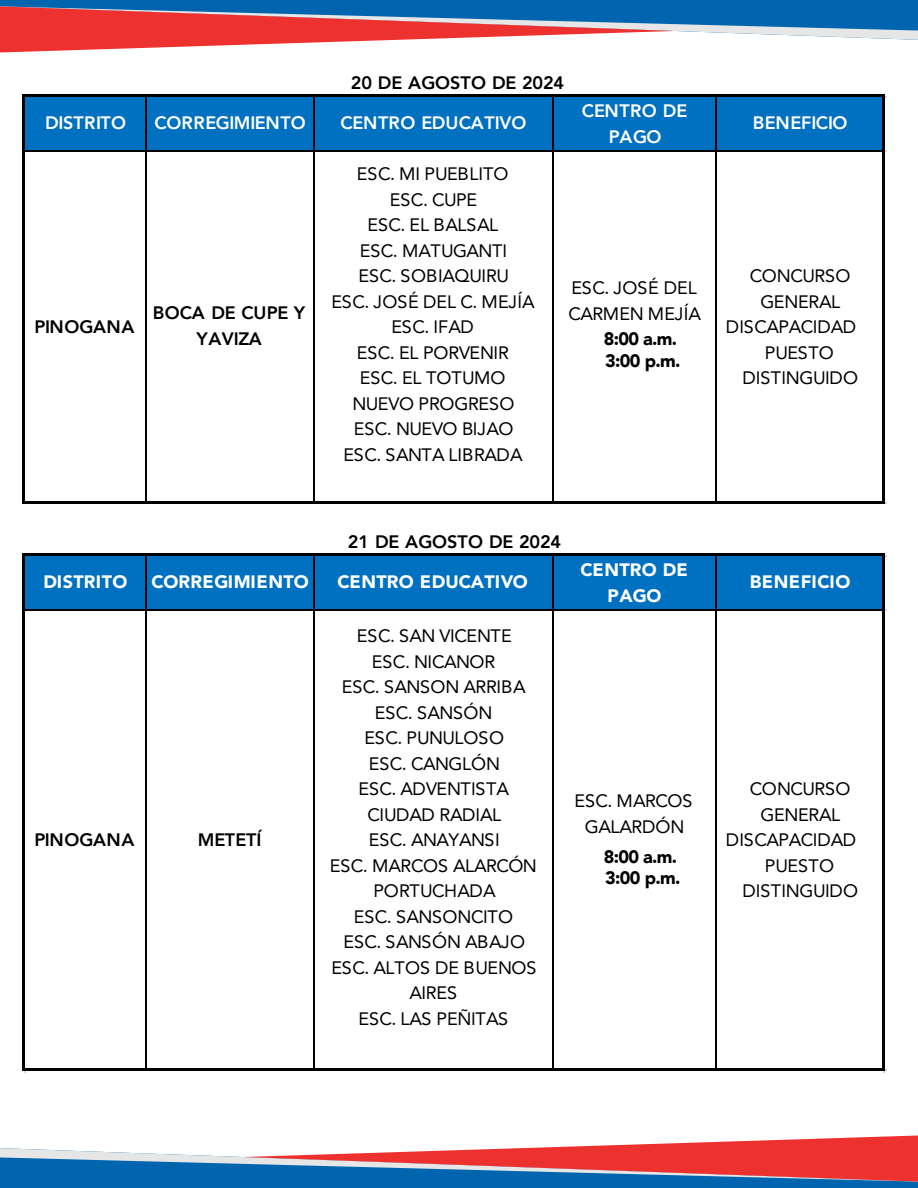
<style>
.page{position:relative;width:918px;height:1188px;background:#fff}
.page>*{position:absolute;margin:0;border:0;box-sizing:border-box;transform-origin:0 0}
.t1{font:18px/25.5px "Avenir";letter-spacing:-.01em;color:#000;text-align:center}
.t2{font:800 18px/25.5px "Avenir";letter-spacing:-.01em;color:#000;text-align:center}
.t3{font:900 18px/25.5px "Avenir";letter-spacing:.02em;color:#fff;text-align:center}
.t4{font:800 18px/25.5px "Avenir";letter-spacing:-.01em;color:#fff;text-align:center}
.t5{font:900 18px/21.6px "Avenir";letter-spacing:-.035em;color:#000}
.t6{font:18px "Avenir";letter-spacing:-.03em;color:#000}
.t7{font:800 18px "Avenir";letter-spacing:.01em;color:#fff}
</style>
<div class="page">
<svg style="left:0;top:1135px;width:918px;height:53px"></svg>
<svg style="left:0;top:0;width:918px;height:52px"></svg>
<div style="left:24px;top:96px;width:861px;height:56px;background:#0070c0"></div>
<div style="left:24px;top:555px;width:861px;height:55px;background:#0070c0"></div>
<svg style="left:26px;top:94px;width:859px;height:4px;fill:#000"></svg>
<hr style="left:26px;top:150px;width:856px;height:2px;background:#000">
<svg style="left:22px;top:94px;width:4px;height:410px;fill:#000"></svg>
<hr style="left:146px;top:98px;width:1px;height:403px;background:#000">
<hr style="left:314px;top:98px;width:1px;height:403px;background:#000">
<hr style="left:552px;top:98px;width:2px;height:403px;background:#000">
<hr style="left:716px;top:98px;width:1px;height:403px;background:#000">
<hr style="left:26px;top:501px;width:859px;height:3px;background:#000">
<hr style="left:882px;top:98px;width:3px;height:406px;background:#000">
<hr style="left:26px;top:554px;width:859px;height:2px;background:#000">
<hr style="left:26px;top:609px;width:856px;height:1px;background:#000">
<svg style="left:22px;top:554px;width:4px;height:517px;fill:#000"></svg>
<hr style="left:26px;top:1068px;width:859px;height:3px;background:#000">
<hr style="left:882px;top:556px;width:3px;height:515px;background:#000">
<hr style="left:146px;top:556px;width:1px;height:512px;background:#000">
<hr style="left:314px;top:556px;width:1px;height:512px;background:#000">
<hr style="left:552px;top:556px;width:2px;height:512px;background:#000">
<hr style="left:716px;top:556px;width:1px;height:512px;background:#000">
<p class="t2" style="left:351px;top:70px;width:215px">20 DE AGOSTO DE 2024</p>
<p class="t7" style="left:45px;top:109px;width:83px">DISTRITO</p>
<p class="t4" style="left:154px;top:110px;width:153px">CORREGIMIENTO</p>
<p class="t4" style="left:340px;top:110px;width:187px">CENTRO EDUCATIVO</p>
<p class="t4" style="left:582px;top:98px;width:107px">CENTRO DE<br>PAGO</p>
<p class="t2" style="left:34px;top:314px;width:102px">PINOGANA</p>
<p class="t2" style="left:153px;top:301px;width:154px">BOCA DE CUPE Y<br>YAVIZA</p>
<p class="t1" style="left:331px;top:160px;width:205px">ESC. MI PUEBLITO<br>ESC. CUPE<br>ESC. EL BALSAL<br>ESC. MATUGANTI<br>ESC. SOBIAQUIRU<br>ESC. JOSÉ DEL C. MEJÍA<br>ESC. IFAD<br>ESC. EL PORVENIR<br>ESC. EL TOTUMO<br>NUEVO PROGRESO<br>ESC. NUEVO BIJAO<br>ESC. SANTA LIBRADA</p>
<p class="t1" style="left:568px;top:275px;width:134px;text-align:left">ESC. JOSÉ DEL<br>CARMEN MEJÍA</p>
<p class="t5" style="left:604px;top:327px;width:78px">8:00 a.m.<br>3:00 p.m.</p>
<p class="t4" style="left:753px;top:110px;width:96px">BENEFICIO</p>
<p class="t6" style="left:750px;top:261px;width:102px">CONCURSO</p>
<p class="t1" style="left:760px;top:288px;width:81px">GENERAL</p>
<p class="t1" style="left:726px;top:314px;width:132px">DISCAPACIDAD</p>
<p class="t1" style="left:765px;top:339px;width:71px">PUESTO</p>
<p class="t1" style="left:742px;top:365px;width:117px">DISTINGUIDO</p>
<p class="t2" style="left:348px;top:529px;width:215px">21 DE AGOSTO DE 2024</p>
<p class="t3" style="left:43px;top:569px;width:85px">DISTRITO</p>
<p class="t3" style="left:151px;top:569px;width:159px">CORREGIMIENTO</p>
<p class="t3" style="left:337px;top:569px;width:192px">CENTRO EDUCATIVO</p>
<p class="t2" style="left:34px;top:827px;width:102px">PINOGANA</p>
<p class="t2" style="left:198px;top:827px;width:65px">METETÍ</p>
<p class="t1" style="left:330px;top:622px;width:208px">ESC. SAN VICENTE<br>ESC. NICANOR<br>ESC. SANSON ARRIBA<br>ESC. SANSÓN<br>ESC. PUNULOSO<br>ESC. CANGLÓN<br>ESC. ADVENTISTA<br>CIUDAD RADIAL<br>ESC. ANAYANSI<br>ESC. MARCOS ALARCÓN<br>PORTUCHADA<br>ESC. SANSONCITO<br>ESC. SANSÓN ABAJO<br>ESC. ALTOS DE BUENOS<br>AIRES<br>ESC. LAS PEÑITAS</p>
<p class="t3" style="left:580px;top:557px;width:109px">CENTRO DE<br>PAGO</p>
<p class="t1" style="left:574px;top:788px;width:120px">ESC. MARCOS<br>GALARDÓN</p>
<p class="t5" style="left:604px;top:845px;width:78px">8:00 a.m.<br>3:00 p.m.</p>
<p class="t3" style="left:750px;top:569px;width:102px">BENEFICIO</p>
<p class="t6" style="left:750px;top:774px;width:102px">CONCURSO</p>
<p class="t1" style="left:760px;top:801px;width:81px">GENERAL</p>
<p class="t1" style="left:726px;top:827px;width:132px">DISCAPACIDAD</p>
<p class="t1" style="left:765px;top:852px;width:71px">PUESTO</p>
<p class="t1" style="left:742px;top:878px;width:117px">DISTINGUIDO</p>
</div>
